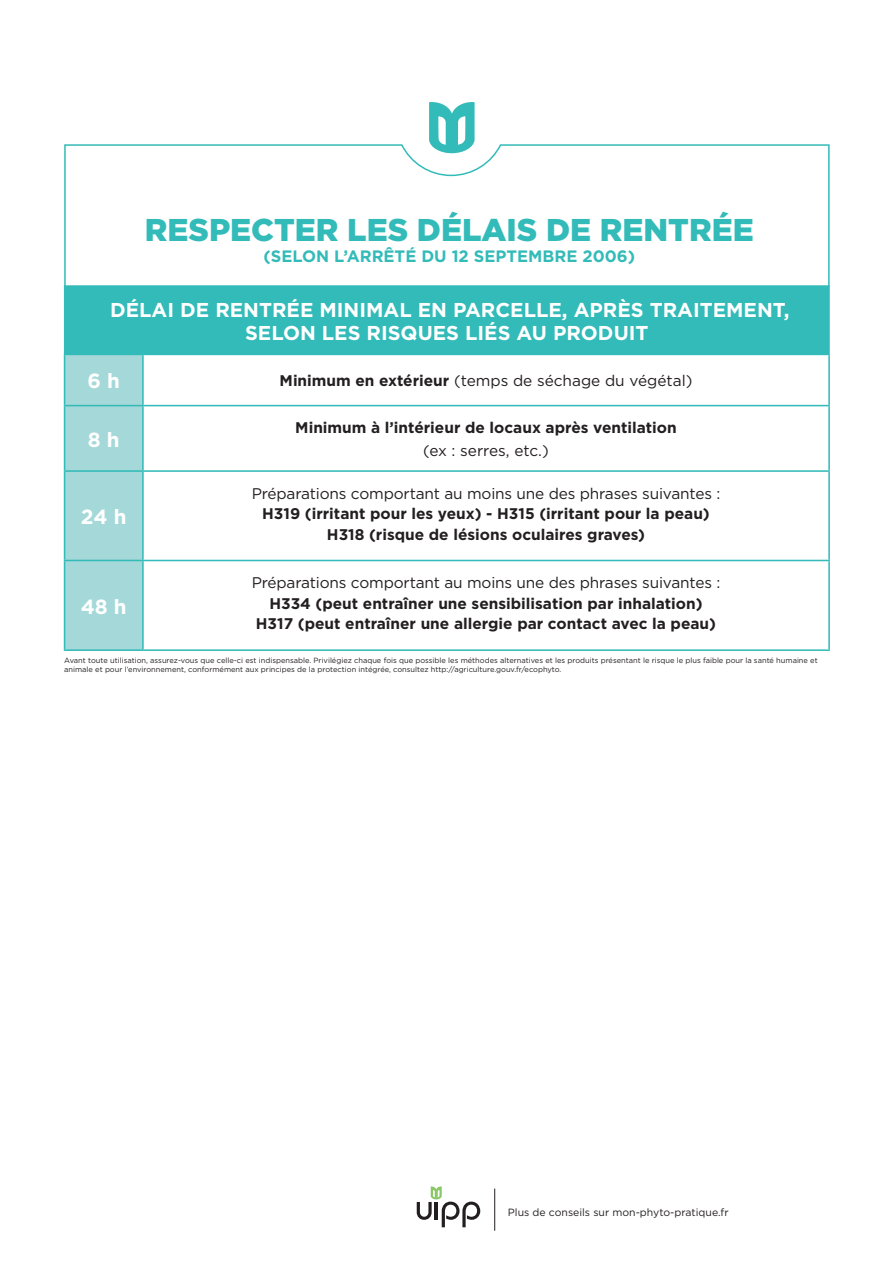
<style>
.page{position:relative;width:893px;height:1263px;background:#fff}
.page>*{position:absolute;margin:0;border:0;box-sizing:border-box;transform-origin:0 0}
.t1{font:900 31.5px "Gotham";color:#32bbb8}
.t2{font:700 20.55px "Gotham";color:#fff}
.t3{font:700 20.1px/23.1px "Gotham";color:#fff;text-align:center}
.t4{font:700 16.5px "Gotham";color:#32bbb8}
.t5{font:700 15.45px "Gotham";color:#231f20}
.t6{font:15.45px "Gotham";letter-spacing:-.01em;color:#231f20}
.t7{font:10.5px "Gotham";color:#231f20}
.t8{font:7.5px/9px "Gotham";color:#231f20}
.s1{font-weight:700}
</style>
<div class="page">
<svg style="left:417px;top:1186px;width:63px;height:41px"></svg>
<hr style="left:494px;top:1188px;width:1px;height:43px;background:#231f20">
<svg style="left:63px;top:144px;width:767px;height:144px"></svg>
<svg style="left:429px;top:102px;width:46px;height:51px"></svg>
<div style="left:65px;top:286px;width:764px;height:68px;background:#32bbb8"></div>
<div style="left:65px;top:355px;width:77px;height:294px;background:#a5d8d8"></div>
<hr style="left:64px;top:285px;width:79px;height:2px;background:#32bbb8">
<hr style="left:64px;top:287px;width:1px;height:67px;background:#32bbb8">
<hr style="left:143px;top:285px;width:687px;height:2px;background:#32bbb8">
<hr style="left:828px;top:287px;width:2px;height:67px;background:#32bbb8">
<hr style="left:64px;top:561px;width:1px;height:88px;background:#32bbb8">
<hr style="left:64px;top:649px;width:79px;height:2px;background:#32bbb8">
<hr style="left:64px;top:472px;width:1px;height:88px;background:#32bbb8">
<hr style="left:64px;top:560px;width:79px;height:1px;background:#32bbb8">
<hr style="left:64px;top:406px;width:1px;height:64px;background:#32bbb8">
<hr style="left:64px;top:470px;width:79px;height:2px;background:#32bbb8">
<hr style="left:64px;top:354px;width:79px;height:1px;background:#32bbb8">
<hr style="left:64px;top:355px;width:1px;height:50px;background:#32bbb8">
<hr style="left:64px;top:405px;width:79px;height:1px;background:#32bbb8">
<hr style="left:143px;top:354px;width:687px;height:1px;background:#32bbb8">
<hr style="left:142px;top:355px;width:2px;height:50px;background:#32bbb8">
<hr style="left:828px;top:355px;width:2px;height:50px;background:#32bbb8">
<hr style="left:143px;top:405px;width:687px;height:1px;background:#32bbb8">
<hr style="left:142px;top:406px;width:2px;height:64px;background:#32bbb8">
<hr style="left:828px;top:406px;width:2px;height:64px;background:#32bbb8">
<hr style="left:143px;top:470px;width:687px;height:2px;background:#32bbb8">
<hr style="left:142px;top:472px;width:2px;height:88px;background:#32bbb8">
<hr style="left:828px;top:472px;width:2px;height:88px;background:#32bbb8">
<hr style="left:143px;top:560px;width:687px;height:1px;background:#32bbb8">
<hr style="left:142px;top:561px;width:2px;height:88px;background:#32bbb8">
<hr style="left:828px;top:561px;width:2px;height:88px;background:#32bbb8">
<hr style="left:143px;top:649px;width:687px;height:2px;background:#32bbb8">
<p class="t1" style="left:145px;top:212px;width:610px">RESPECTER LES DÉLAIS DE RENTRÉE</p>
<p class="t4" style="left:264px;top:246px;width:373px">(SELON L’ARRÊTÉ DU 12 SEPTEMBRE 2006)</p>
<p class="t3" style="left:110px;top:298px;width:681px">DÉLAI DE RENTRÉE MINIMAL EN PARCELLE, APRÈS TRAITEMENT,<br>SELON LES RISQUES LIÉS AU PRODUIT</p>
<p class="t2" style="left:87px;top:368px;width:34px">6 h</p>
<p class="t6" style="left:280px;top:371px;width:414px"><span class="s1">Minimum en extérieur</span> (temps de séchage du végétal)</p>
<p class="t2" style="left:88px;top:427px;width:33px">8 h</p>
<p class="t2" style="left:81px;top:504px;width:47px">24 h</p>
<p class="t2" style="left:81px;top:594px;width:47px">48 h</p>
<p class="t5" style="left:295px;top:418px;width:383px">Minimum à l’intérieur de locaux après ventilation</p>
<p class="t6" style="left:423px;top:441px;width:127px">(ex : serres, etc.)</p>
<p class="t6" style="left:252px;top:484px;width:470px">Préparations comportant au moins une des phrases suivantes :</p>
<p class="t5" style="left:262px;top:504px;width:449px">H319 (irritant pour les yeux) - H315 (irritant pour la peau)</p>
<p class="t5" style="left:327px;top:525px;width:320px">H318 (risque de lésions oculaires graves)</p>
<p class="t6" style="left:252px;top:574px;width:470px">Préparations comportant au moins une des phrases suivantes :</p>
<p class="t5" style="left:269px;top:594px;width:435px">H334 (peut entraîner une sensibilisation par inhalation)</p>
<p class="t5" style="left:256px;top:615px;width:462px">H317 (peut entraîner une allergie par contact avec la peau)</p>
<p class="t8" style="left:64px;top:656px;width:755px">Avant toute utilisation, assurez-vous que celle-ci est indispensable. Privilégiez chaque fois que possible les méthodes alternatives et les produits présentant le risque le plus faible pour la santé humaine et animale et pour l’environnement, conformément aux principes de la protection intégrée, consultez http://agriculture.gouv.fr/ecophyto.</p>
<h3 class="t7" style="left:508px;top:1205px;width:222px">Plus de conseils sur mon-phyto-pratique.fr</h3>
</div>
